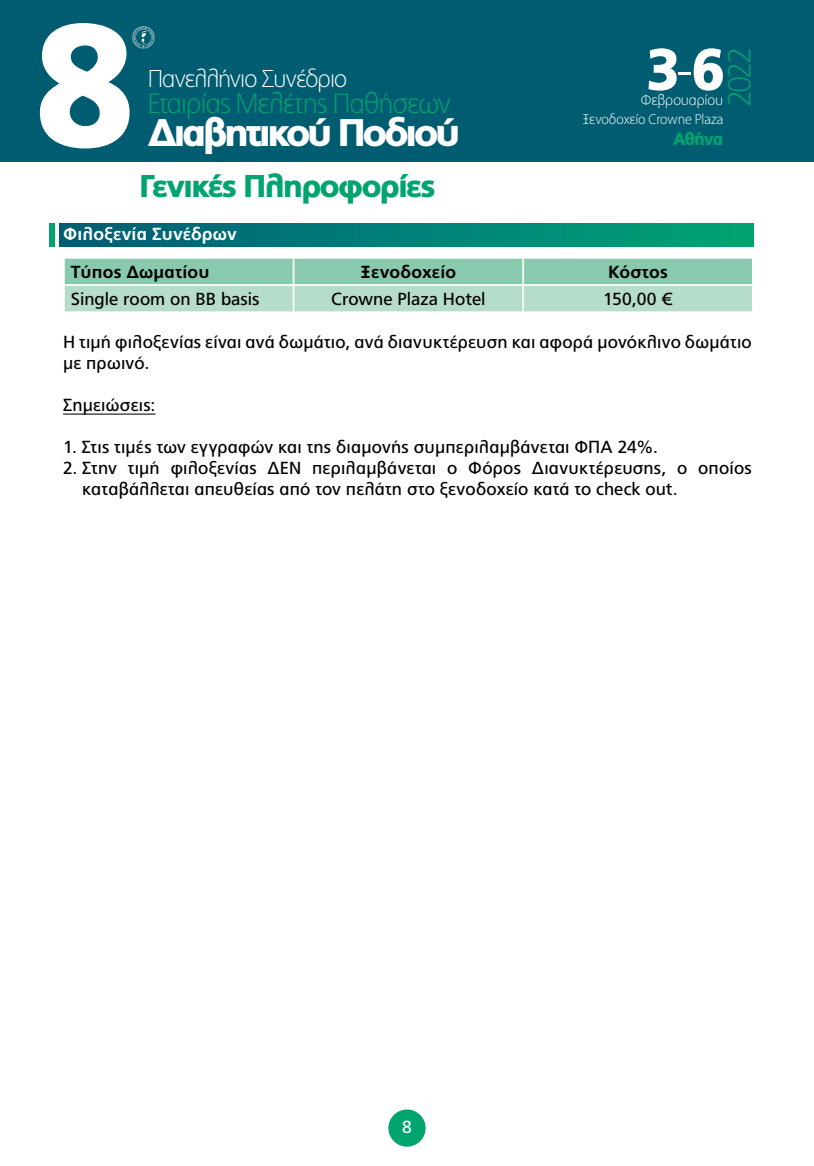
<style>
.page{position:relative;width:814px;height:1166px;background:#fff}
.page>*{position:absolute;margin:0;border:0;box-sizing:border-box;transform-origin:0 0}
.t1{font:900 173.78px "PF Catalog";color:#fff}
.t2{font:900 58.62px "PF Catalog";color:#fff}
.t3{font:900 38.5px "PF Catalog";letter-spacing:-.1em;color:#fff}
.t4{font:100 31.68px "PF Catalog";color:#00a46f}
.t5{font:900 31.5px "PF Catalog";letter-spacing:-.065em;color:#00a46f}
.t6{font:100 28px "PF Catalog";letter-spacing:-.03em;color:#00a46f}
.t7{font:100 24.5px "PF Catalog";letter-spacing:-.04em;color:#fff}
.t8{font:17.5px/21px "PF Catalog";letter-spacing:.01em;color:#000}
.t9{font:700 17.5px "PF Catalog";letter-spacing:.01em;color:#000}
.t10{font:700 17.5px "PF Catalog";letter-spacing:.01em;color:#fff}
.t11{font:900 17.5px "PF Catalog";letter-spacing:-.07em;color:#00a46f;scale:.95 1}
.t12{font:17.5px "PF Catalog";color:#fff}
.t13{font:100 14.7px "PF Catalog";letter-spacing:-.01em;color:#fff}
.t14{font:100 14px "PF Catalog";letter-spacing:-.005em;color:#fff}
.s1{font-weight:100;font-size:52.68px}
</style>
<div class="page">
<div style="left:0;top:0;width:814px;height:161px;background:#005d71"></div>
<svg style="left:132px;top:26px;width:23px;height:23px"></svg>
<div style="left:388px;top:1109px;width:37px;height:37px;background:#00a46f;border-radius:50%"></div>
<div style="left:50px;top:223px;width:5px;height:23px;background:#00a46f"></div>
<div style="left:60px;top:223px;width:693px;height:23px;background:linear-gradient(to right,#005d76,#00a376)"></div>
<hr style="left:63px;top:413px;width:92px;height:2px;background:#000">
<svg style="left:64px;top:258px;width:689px;height:53px;background:#a4d4be"></svg>
<h1 class="t1" style="left:33px;top:-16px;width:105px">8</h1>
<h3 class="t7" style="left:148px;top:66px;width:201px">Πανελλήνιο Συνέδριο</h3>
<h3 class="t6" style="left:148px;top:89px;width:304px">Εταιρίας Μελέτης Παθήσεων</h3>
<h3 class="t3" style="left:148px;top:110px;width:314px">Διαβητικού Ποδιού</h3>
<h3 class="t5" style="left:139px;top:168px;width:298px">Γενικές Πληροφορίες</h3>
<h2 class="t2" style="left:645px;top:35px;width:82px">3<span class="s1">-</span>6</h2>
<p class="t14" style="left:582px;top:112px;width:142px">Ξενοδοχείο Crowne Plaza</p>
<h3 class="t4" style="left:723px;top:106px;width:61px;rotate:-90deg">2022</h3>
<p class="t13" style="left:640px;top:93px;width:84px">Φεβρουαρίου</p>
<p class="t11" style="left:673px;top:129px;width:54px">Αθήνα</p>
<p class="t10" style="left:63px;top:224px;width:175px">Φιλοξενία Συνέδρων</p>
<p class="t9" style="left:71px;top:262px;width:140px">Tύπος Δωματίου</p>
<p class="t9" style="left:360px;top:262px;width:97px">Ξενοδοχείο</p>
<p class="t9" style="left:608px;top:262px;width:61px">Κόστος</p>
<p class="t8" style="left:71px;top:289px;width:190px">Single room on BB basis</p>
<p class="t8" style="left:331px;top:289px;width:156px">Crowne Plaza Hotel</p>
<p class="t8" style="left:603px;top:289px;width:71px">150,00 €</p>
<p class="t8" style="left:63px;top:332px;width:690px">Η τιμή φιλοξενίας είναι ανά δωμάτιο, ανά διανυκτέρευση και αφορά μονόκλινο δωμάτιο με πρωινό.</p>
<p class="t8" style="left:63px;top:395px;width:94px">Σημειώσεις:</p>
<p class="t8" style="left:63px;top:437px;width:596px">1. Στις τιμές των εγγραφών και της διαμονής συμπεριλαμβάνεται ΦΠΑ 24%.</p>
<p class="t8" style="left:82px;top:458px;width:671px;text-indent:-19px">2. Στην τιμή φιλοξενίας ΔΕΝ περιλαμβάνεται ο Φόρος Διανυκτέρευσης, ο οποίος καταβάλλεται απευθείας από τον πελάτη στο ξενοδοχείο κατά το check out.</p>
<p class="t12" style="left:402px;top:1117px;width:11px">8</p>
</div>
